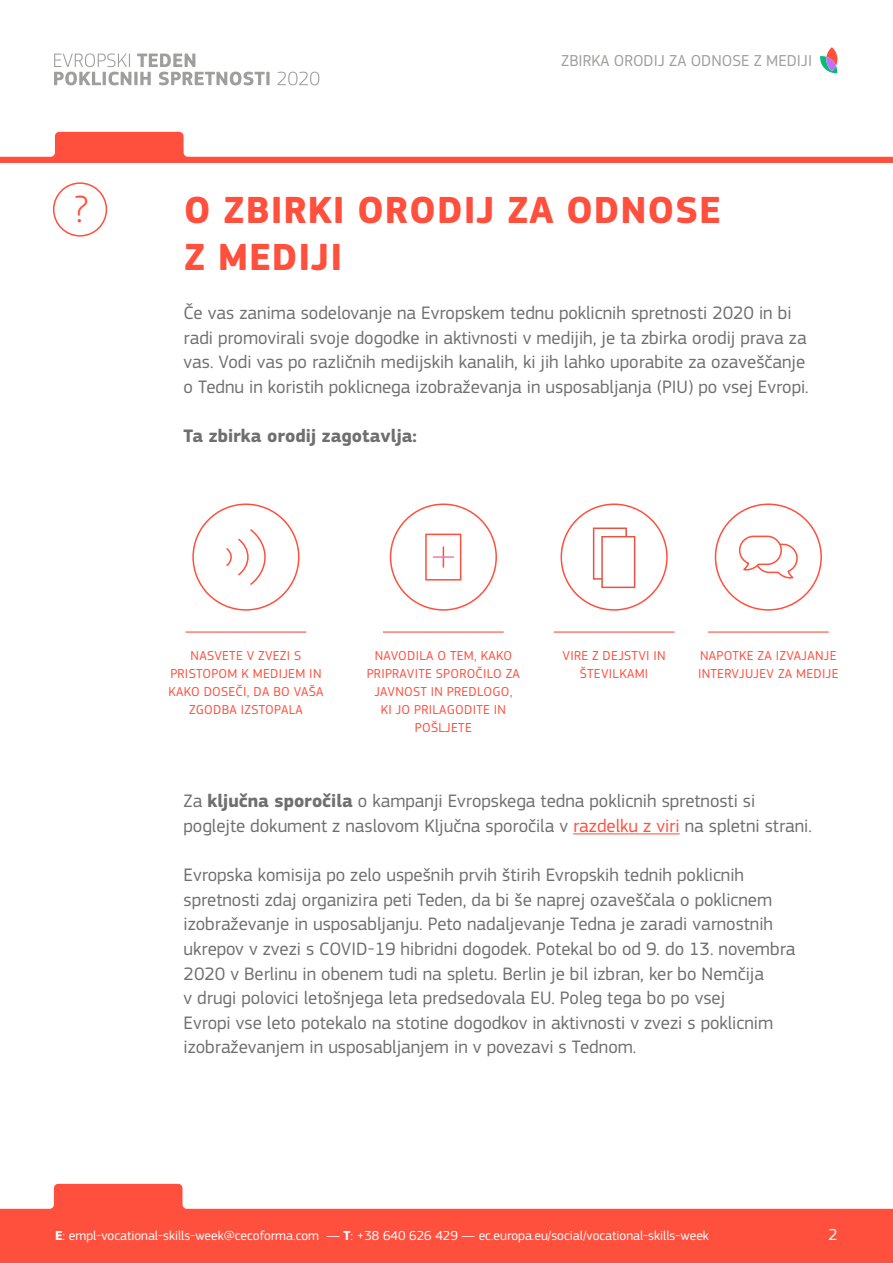
<style>
.page{position:relative;width:893px;height:1263px;background:#fff}
.page>*{position:absolute;margin:0;border:0;box-sizing:border-box;transform-origin:0 0}
.t1{font:700 39.3px/47.1px "EC Square Sans Pro";letter-spacing:.02em;color:#ff4f3d}
.t2{font:300 39.3px "EC Square Sans Pro";color:#ff4f3d}
.t3{font:18.75px/24.6px "EC Square Sans Pro";color:#706f6f}
.t4{font:700 18.75px "EC Square Sans Pro";color:#706f6f}
.t5{font:16.5px "EC Square Sans Pro";color:#9e9e9c}
.t6{font:16.5px "EC Square Sans Pro";color:#fff}
.t7{font:13.5px/18px "EC Square Sans Pro";letter-spacing:.02em;color:#ff4f3d;text-align:center}
.t8{font:13.5px "EC Square Sans Pro";color:#fff}
.s1{font-weight:700}
.s2{color:#ff4f3d}
</style>
<div class="page">
<svg style="left:0;top:1184px;width:893px;height:79px;fill:#ff4f3d"></svg>
<svg style="left:820px;top:47px;width:17px;height:26px"></svg>
<svg style="left:54px;top:53px;width:265px;height:32px"></svg>
<svg style="left:0;top:132px;width:893px;height:31px"></svg>
<hr style="left:573px;top:833px;width:107px;height:1px;background:#ff4f3d">
<div style="left:53px;top:182px;width:54px;height:55px;border:2px solid #ff4f3d;border-radius:50%"></div>
<hr style="left:186px;top:631px;width:120px;height:2px;background:#ff4f3d">
<div style="left:192px;top:503px;width:107px;height:108px;border:2px solid #ff4f3d;border-radius:50%"></div>
<svg style="left:226px;top:529px;width:40px;height:56px"></svg>
<hr style="left:383px;top:631px;width:121px;height:2px;background:#ff4f3d">
<div style="left:390px;top:503px;width:107px;height:108px;border:2px solid #ff4f3d;border-radius:50%"></div>
<div style="left:425px;top:534px;width:36px;height:46px;border:2px solid #ff4f3d"></div>
<svg style="left:443px;top:546px;width:1px;height:22px"></svg>
<hr style="left:433px;top:556px;width:21px;height:2px;background:#ee7caf">
<div style="left:715px;top:503px;width:107px;height:108px;border:2px solid #ff4f3d;border-radius:50%"></div>
<hr style="left:708px;top:631px;width:121px;height:2px;background:#ff4f3d">
<svg style="left:738px;top:535px;width:60px;height:44px"></svg>
<div style="left:561px;top:503px;width:107px;height:108px;border:2px solid #ff4f3d;border-radius:50%"></div>
<hr style="left:554px;top:631px;width:120px;height:2px;background:#ff4f3d">
<div style="left:593px;top:527px;width:34px;height:53px;border:2px solid #e85242"></div>
<div style="left:601px;top:536px;width:34px;height:52px;background:#fff;border:2px solid #e85242"></div>
<h1 class="t2" style="left:74px;top:186px;width:15px">?</h1>
<p class="t5" style="left:561px;top:51px;width:252px">ZBIRKA ORODIJ ZA ODNOSE Z MEDIJI</p>
<h1 class="t1" style="left:184px;top:188px;width:538px">O ZBIRKI ORODIJ ZA ODNOSE<br>Z MEDIJI</h1>
<p class="t3" style="left:184px;top:301px;width:627px">Če vas zanima sodelovanje na Evropskem tednu poklicnih spretnosti 2020 in bi radi promovirali svoje dogodke in aktivnosti v medijih, je ta zbirka orodij prava za vas. Vodi vas po različnih medijskih kanalih, ki jih lahko uporabite za ozaveščanje o Tednu in koristih poklicnega izobraževanja in usposabljanja (PIU) po vsej Evropi.</p>
<p class="t4" style="left:184px;top:425px;width:235px">Ta zbirka orodij zagotavlja:</p>
<p class="t7" style="left:168px;top:646px;width:157px">NASVETE V ZVEZI S<br>PRISTOPOM K MEDIJEM IN<br>KAKO DOSEČI, DA BO VAŠA<br>ZGODBA IZSTOPALA</p>
<p class="t7" style="left:367px;top:646px;width:155px">NAVODILA O TEM, KAKO<br>PRIPRAVITE SPOROČILO ZA<br>JAVNOST IN PREDLOGO,<br>KI JO PRILAGODITE IN<br>POŠLJETE</p>
<p class="t7" style="left:698px;top:646px;width:142px;text-align:left">NAPOTKE ZA IZVAJANJE<br>INTERVJUJEV ZA MEDIJE</p>
<p class="t7" style="left:562px;top:646px;width:105px">VIRE Z DEJSTVI IN<br>ŠTEVILKAMI</p>
<p class="t3" style="left:184px;top:789px;width:630px">Za <span class="s1">ključna sporočila</span> o kampanji Evropskega tedna poklicnih spretnosti si poglejte dokument z naslovom Ključna sporočila v <span class="s2">razdelku z viri</span> na spletni strani.</p>
<p class="t3" style="left:184px;top:863px;width:613px">Evropska komisija po zelo uspešnih prvih štirih Evropskih tednih poklicnih spretnosti zdaj organizira peti Teden, da bi še naprej ozaveščala o poklicnem izobraževanje in usposabljanju. Peto nadaljevanje Tedna je zaradi varnostnih ukrepov v zvezi s COVID-19 hibridni dogodek. Potekal bo od 9. do 13. novembra 2020 v Berlinu in obenem tudi na spletu. Berlin je bil izbran, ker bo Nemčija<br>v drugi polovici letošnjega leta predsedovala EU. Poleg tega bo po vsej<br>Evropi vse leto potekalo na stotine dogodkov in aktivnosti v zvezi s poklicnim izobraževanjem in usposabljanjem in v povezavi s Tednom.</p>
<p class="t8" style="left:55px;top:1227px;width:655px"><span class="s1">E</span>: empl-vocational-skills-week@cecoforma.com — <span class="s1">T</span>: +38 640 626 429 — ec.europa.eu/social/vocational-skills-week</p>
<p class="t6" style="left:828px;top:1225px;width:11px">2</p>
</div>
